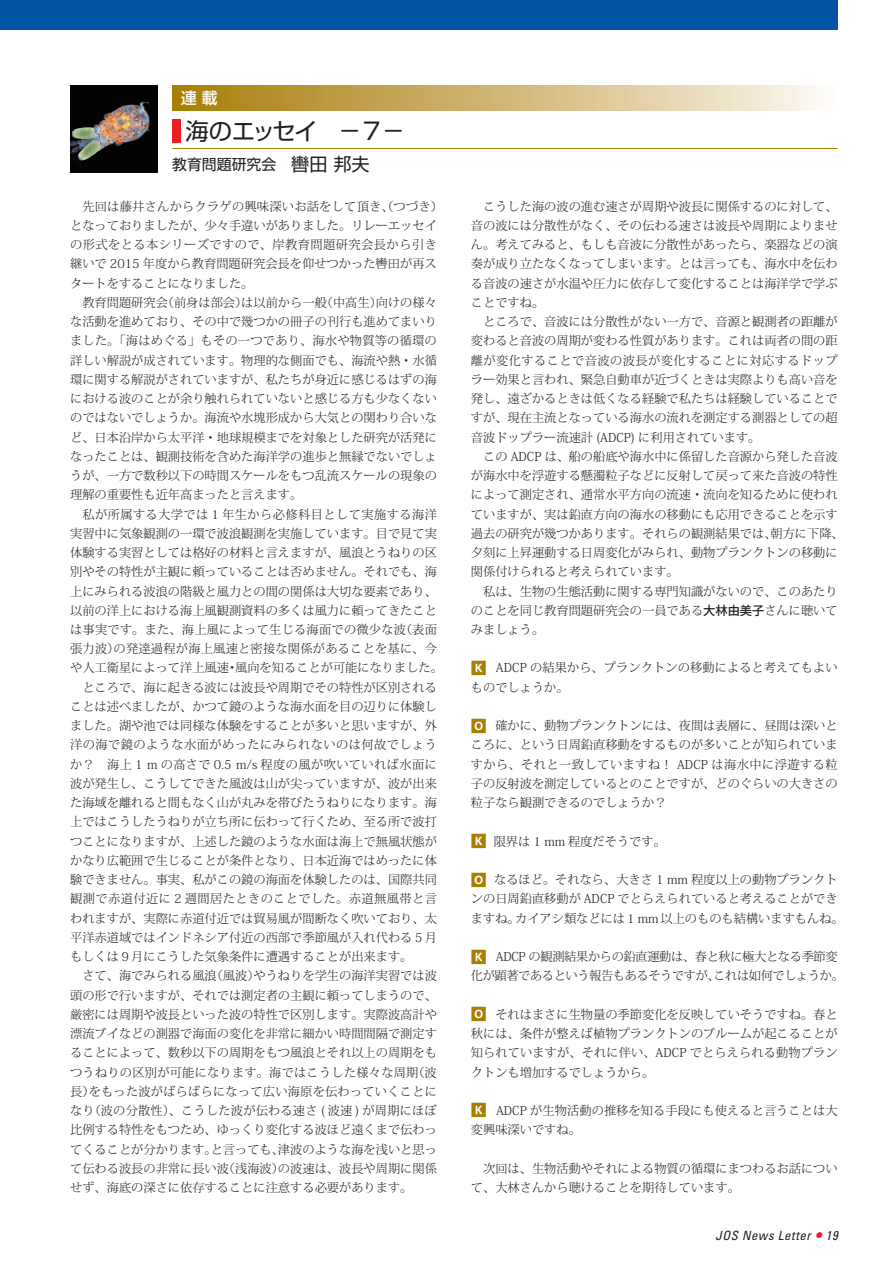
<style>
.page{position:relative;width:893px;height:1263px;background:#fff}
.page>*{position:absolute;margin:0;border:0;box-sizing:border-box;transform-origin:0 0}
.t1{font:23.4px "Shin Go Pro";letter-spacing:-.045em;color:#231f20}
.t2{font:500 15.9px "Shin Go Pro";color:#fff}
.t3{font:14.85px "Shin Go Pro";color:#231f20}
.t4{font:italic condensed 12.75px "Univers";letter-spacing:.05em;color:#231f20}
.t5{font:300 12.15px/19.2px "Koz Min Pro";color:#231f20}
.t6{font:300 12.15px "Koz Min Pro";letter-spacing:.02em;color:#231f20}
.t7{font:300 12.15px "Koz Min Pro";letter-spacing:.035em;color:#231f20}
.t8{font:300 12.15px/19.2px "Koz Min Pro";letter-spacing:-.03em;color:#231f20}
.t9{font:300 12.15px "Koz Min Pro";letter-spacing:.03em;color:#231f20}
.s1{font-size:18px}
.s2{font-family:"Koz Go Pro";font-weight:500}
.s3{font-family:"Koz Go Pro";font-weight:700;font-size:15.9px;color:#a78003}
.s4{font-size:19.2px;color:#ee1d23}
</style>
<div class="page">
<div style="left:0;top:0;width:838px;height:30px;background:#0154a6"></div>
<img style="left:70px;top:85px;width:87px;height:87px">
<div style="left:172px;top:85px;width:666px;height:26px;background:linear-gradient(to right,#a77b05,#fdf7f1)"></div>
<hr style="left:172px;top:148px;width:666px;height:1px;background:#a78003">
<div style="left:172px;top:119px;width:9px;height:23px;background:#ee1d23"></div>
<h2 class="t2" style="left:181px;top:85px;width:39px">連 載</h2>
<h1 class="t1" style="left:185px;top:112px;width:221px">海のエッセイ　－7－</h1>
<p class="t3" style="left:172px;top:152px;width:199px">教育問題研究会　<span class="s1">轡田邦夫</span></p>
<p class="t5" style="left:70px;top:196px;width:374px;text-indent:12px">先回は藤井さんからクラゲの興味深いお話をして頂き、（つづき）となっておりましたが、少々手違いがありました。リレーエッセイの形式をとる本シリーズですので、岸教育問題研究会長から引き継いで 2015 年度から教育問題研究会長を仰せつかった轡田が再スタートをすることになりました。</p>
<p class="t5" style="left:70px;top:292px;width:368px;text-align:justify;text-indent:12px">教育問題研究会（前身は部会）は以前から一般（中高生）向けの様々な活動を進めており、その中で幾つかの冊子の刊行も進めてまいりました。「海はめぐる」もその一つであり、海水や物質等の循環の詳しい解説が成されています。物理的な側面でも、海流や熱・水循環に関する解説がされていますが、私たちが身近に感じるはずの海における波のことが余り触れられていないと感じる方も少なくないのではないでしょうか。海流や水塊形成から大気との関わり合いなど、日本沿岸から太平洋・地球規模までを対象とした研究が活発になったことは、観測技術を含めた海洋学の進歩と無縁でないでしょうが、一方で数秒以下の時間スケールをもつ乱流スケールの現象の理解の重要性も近年高まったと言えます。</p>
<p class="t7" style="left:82px;top:505px;width:356px">私が所属する大学では 1 年生から必修科目として実施する海洋</p>
<p class="t5" style="left:70px;top:523px;width:368px">実習中に気象観測の一環で波浪観測を実施しています。目で見て実</p>
<p class="t5" style="left:70px;top:542px;width:368px">体験する実習としては格好の材料と言えますが、風浪とうねりの区</p>
<p class="t5" style="left:70px;top:562px;width:368px">別やその特性が主観に頼っていることは否めません。それでも、海</p>
<p class="t5" style="left:70px;top:581px;width:368px">上にみられる波浪の階級と風力との間の関係は大切な要素であり、</p>
<p class="t5" style="left:70px;top:600px;width:368px">以前の洋上における海上風観測資料の多くは風力に頼ってきたこと</p>
<p class="t6" style="left:70px;top:621px;width:368px">は事実です。また、海上風によって生じる海面での微少な波（表面</p>
<p class="t6" style="left:70px;top:640px;width:368px">張力波）の発達過程が海上風速と密接な関係があることを基に、今</p>
<p class="t5" style="left:70px;top:658px;width:374px">や人工衛星によって洋上風速・風向を知ることが可能になりました。</p>
<p class="t5" style="left:82px;top:677px;width:356px">ところで、海に起きる波には波長や周期でその特性が区別される</p>
<p class="t5" style="left:70px;top:696px;width:368px">ことは述べましたが、かつて鏡のような海水面を目の辺りに体験し</p>
<p class="t5" style="left:70px;top:716px;width:368px">ました。湖や池では同様な体験をすることが多いと思いますが、外</p>
<p class="t7" style="left:70px;top:736px;width:368px">洋の海で鏡のような水面がめったにみられないのは何故でしょう</p>
<p class="t9" style="left:70px;top:756px;width:368px">か？　海上 1 m の高さで 0.5 m/s 程度の風が吹いていれば水面に</p>
<p class="t5" style="left:70px;top:773px;width:368px">波が発生し、こうしてできた風波は山が尖っていますが、波が出来</p>
<p class="t5" style="left:70px;top:793px;width:368px">た海域を離れると間もなく山が丸みを帯びたうねりになります。海</p>
<p class="t5" style="left:70px;top:812px;width:368px">上ではこうしたうねりが立ち所に伝わって行くため、至る所で波打</p>
<p class="t5" style="left:70px;top:831px;width:368px">つことになりますが、上述した鏡のような水面は海上で無風状態が</p>
<p class="t5" style="left:70px;top:850px;width:368px">かなり広範囲で生じることが条件となり、日本近海ではめったに体</p>
<p class="t5" style="left:70px;top:870px;width:368px">験できません。事実、私がこの鏡の海面を体験したのは、国際共同</p>
<p class="t7" style="left:70px;top:890px;width:368px">観測で赤道付近に 2 週間居たときのことでした。赤道無風帯と言</p>
<p class="t5" style="left:70px;top:908px;width:368px">われますが、実際に赤道付近では貿易風が間断なく吹いており、太</p>
<p class="t5" style="left:70px;top:927px;width:368px">平洋赤道域ではインドネシア付近の西部で季節風が入れ代わる５月</p>
<p class="t5" style="left:70px;top:947px;width:344px">もしくは９月にこうした気象条件に遭遇することが出来ます。</p>
<p class="t5" style="left:82px;top:966px;width:356px">さて、海でみられる風浪（風波）やうねりを学生の海洋実習では波</p>
<p class="t5" style="left:70px;top:985px;width:368px">頭の形で行いますが、それでは測定者の主観に頼ってしまうので、</p>
<p class="t5" style="left:70px;top:1004px;width:368px">厳密には周期や波長といった波の特性で区別します。実際波高計や</p>
<p class="t5" style="left:70px;top:1024px;width:368px">漂流ブイなどの測器で海面の変化を非常に細かい時間間隔で測定す</p>
<p class="t5" style="left:70px;top:1043px;width:368px">ることによって、数秒以下の周期をもつ風浪とそれ以上の周期をも</p>
<p class="t6" style="left:70px;top:1063px;width:368px">つうねりの区別が可能になります。海ではこうした様々な周期（波</p>
<p class="t6" style="left:70px;top:1083px;width:368px">長）をもった波がばらばらになって広い海原を伝わっていくことに</p>
<p class="t5" style="left:70px;top:1100px;width:368px">なり（波の分散性）、こうした波が伝わる速さ ( 波速 ) が周期にほぼ</p>
<p class="t5" style="left:70px;top:1120px;width:368px">比例する特性をもつため、ゆっくり変化する波ほど遠くまで伝わっ</p>
<p class="t5" style="left:70px;top:1139px;width:368px">てくることが分かります。と言っても、津波のような海を浅いと思っ</p>
<p class="t5" style="left:70px;top:1158px;width:368px">て伝わる波長の非常に長い波（浅海波）の波速は、波長や周期に関係</p>
<p class="t5" style="left:70px;top:1177px;width:344px">せず、海底の深さに依存することに注意する必要があります。</p>
<p class="t5" style="left:471px;top:196px;width:368px;text-align:justify;text-indent:12px">こうした海の波の進む速さが周期や波長に関係するのに対して、音の波には分散性がなく、その伝わる速さは波長や周期によりません。考えてみると、もしも音波に分散性があったら、楽器などの演奏が成り立たなくなってしまいます。とは言っても、海水中を伝わる音波の速さが水温や圧力に依存して変化することは海洋学で学ぶことですね。</p>
<p class="t5" style="left:471px;top:312px;width:368px;text-align:justify;text-indent:12px">ところで、音波には分散性がない一方で、音源と観測者の距離が変わると音波の周期が変わる性質があります。これは両者の間の距離が変化することで音波の波長が変化することに対応するドップラー効果と言われ、緊急自動車が近づくときは実際よりも高い音を発し、遠ざかるときは低くなる経験で私たちは経験していることですが、現在主流となっている海水の流れを測定する測器としての超音波ドップラー流速計 (ADCP) に利用されています。</p>
<p class="t5" style="left:471px;top:446px;width:374px;text-indent:12px">この ADCP は、船の船底や海水中に係留した音源から発した音波が海水中を浮遊する懸濁粒子などに反射して戻って来た音波の特性によって測定され、通常水平方向の流速・流向を知るために使われていますが、実は鉛直方向の海水の移動にも応用できることを示す過去の研究が幾つかあります。それらの観測結果では、朝方に下降、夕刻に上昇運動する日周変化がみられ、動物プランクトンの移動に関係付けられると考えられています。</p>
<p class="t5" style="left:471px;top:581px;width:368px;text-align:justify;text-indent:12px">私は、生物の生態活動に関する専門知識がないので、このあたりのことを同じ教育問題研究会の一員である<span class="s2">大林由美子</span>さんに聴いてみましょう。</p>
<p class="t5" style="left:471px;top:658px;width:368px"><span class="s3">K</span> ADCP の結果から、プランクトンの移動によると考えてもよいものでしょうか。</p>
<p class="t5" style="left:471px;top:716px;width:368px;text-align:justify"><span class="s3">O</span> 確かに、動物プランクトンには、夜間は表層に、昼間は深いところに、という日周鉛直移動をするものが多いことが知られていますから、それと一致していますね！ ADCP は海水中に浮遊する粒子の反射波を測定しているとのことですが、どのぐらいの大きさの粒子なら観測できるのでしょうか？</p>
<p class="t5" style="left:471px;top:831px;width:196px"><span class="s3">K</span> 限界は 1 mm 程度だそうです。</p>
<p class="t5" style="left:471px;top:870px;width:374px"><span class="s3">O</span> なるほど。それなら、大きさ 1 mm 程度以上の動物プランクトンの日周鉛直移動が ADCP でとらえられていると考えることができますね。カイアシ類などには 1 mm 以上のものも結構いますもんね。</p>
<p class="t8" style="left:471px;top:947px;width:374px"><span class="s3">K</span> ADCP の観測結果からの鉛直運動は、春と秋に極大となる季節変化が顕著であるという報告もあるそうですが、これは如何でしょうか。</p>
<p class="t5" style="left:471px;top:1004px;width:368px;text-align:justify"><span class="s3">O</span> それはまさに生物量の季節変化を反映していそうですね。春と秋には、条件が整えば植物プランクトンのブルームが起こることが知られていますが、それに伴い、ADCP でとらえられる動物プランクトンも増加するでしょうから。</p>
<p class="t5" style="left:471px;top:1100px;width:368px"><span class="s3">K</span> ADCP が生物活動の推移を知る手段にも使えると言うことは大変興味深いですね。</p>
<p class="t5" style="left:471px;top:1158px;width:368px;text-indent:12px">次回は、生物活動やそれによる物質の循環にまつわるお話について、大林さんから聴けることを期待しています。</p>
<p class="t4" style="left:715px;top:1227px;width:124px">JOS News Letter <span class="s4">•</span> 19</p>
</div>
